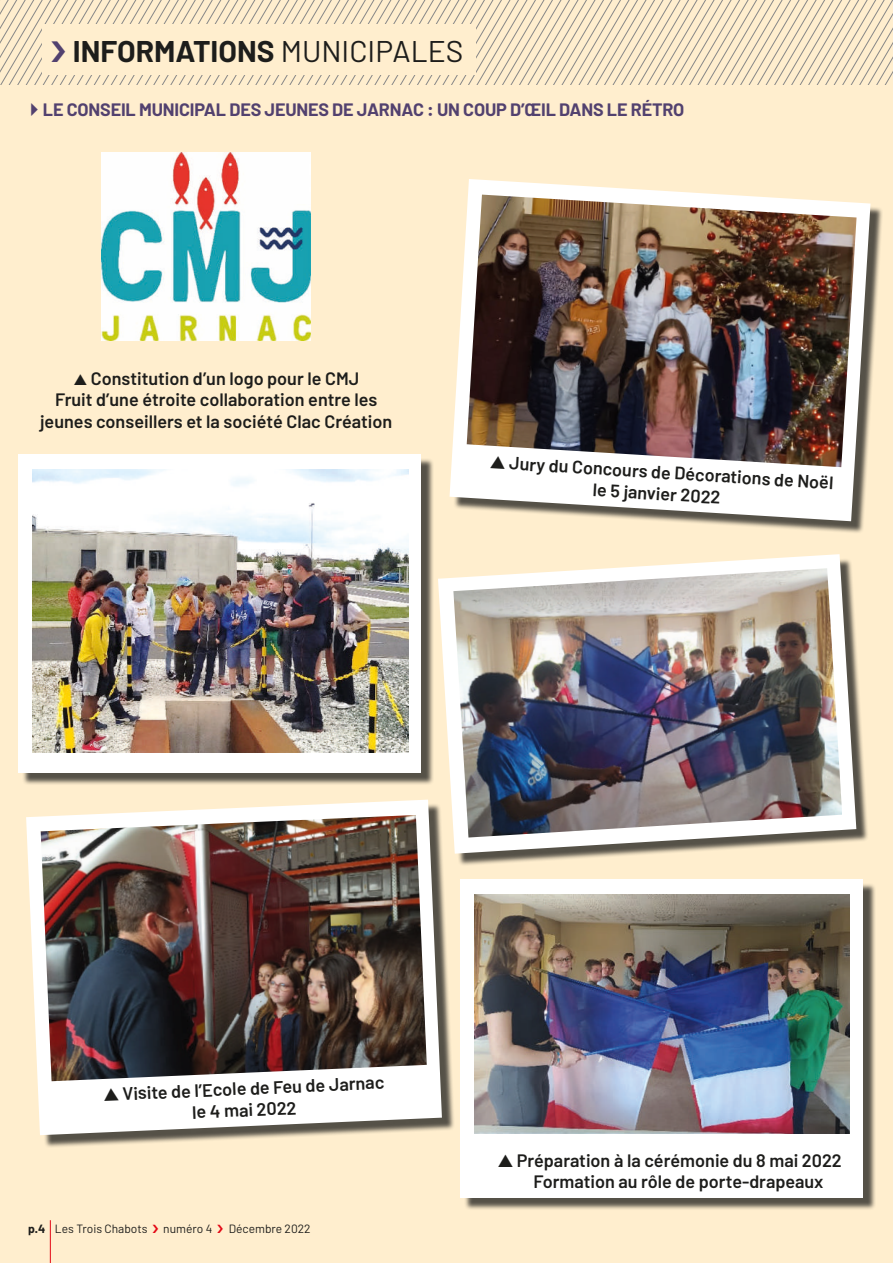
<style>
.page{position:relative;width:893px;height:1263px;background:#ffeece}
.page>*{position:absolute;margin:0;border:0;box-sizing:border-box;transform-origin:0 0}
.t1{font:700 30px "Barlow";color:#1d1d1b}
.t2{font:600 18px/21.6px "Barlow";color:#1d1d1b}
.t3{font:700 18px "Barlow";letter-spacing:-.01em;color:#52416f}
.t4{font:12px "Barlow";color:#1d1d1b}
.s1{font-weight:400}
.s2{font-weight:700}
</style>
<div class="page">
<hr style="left:50px;top:1220px;width:1px;height:43px;background:#e30614">
<div style="left:453px;top:183px;width:430px;height:351px;background:#1d1d1b;opacity:.75"></div>
<svg style="left:449px;top:179px;width:421px;height:342px;fill:#fff"></svg>
<img style="left:467px;top:195px;width:389px;height:272px">
<img style="left:101px;top:152px;width:210px;height:188px">
<div style="left:22px;top:458px;width:412px;height:327px;background:#1d1d1b;opacity:.75"></div>
<div style="left:19px;top:454px;width:402px;height:319px;background:#fff"></div>
<img style="left:33px;top:469px;width:375px;height:284px">
<div style="left:30px;top:803px;width:424px;height:345px;background:#1d1d1b;opacity:.75"></div>
<svg style="left:26px;top:800px;width:416px;height:335px;fill:#fff"></svg>
<img style="left:41px;top:815px;width:386px;height:266px">
<div style="left:442px;top:558px;width:427px;height:308px;background:#1d1d1b;opacity:.75"></div>
<svg style="left:438px;top:554px;width:418px;height:300px"></svg>
<img style="left:453px;top:568px;width:389px;height:269px">
<div style="left:464px;top:883px;width:412px;height:327px;background:#1d1d1b;opacity:.75"></div>
<div style="left:461px;top:879px;width:402px;height:319px;background:#fff"></div>
<img style="left:475px;top:894px;width:374px;height:240px">
<svg style="left:0;top:0;width:893px;height:85px"></svg>
<svg style="left:490px;top:455px;width:16px;height:14px"></svg>
<svg style="left:104px;top:1087px;width:15px;height:14px"></svg>
<h1 class="t1" style="left:73px;top:32px;width:392px">INFORMATIONS <span class="s1">MUNICIPALES</span></h1>
<p class="t3" style="left:43px;top:98px;width:643px">LE CONSEIL MUNICIPAL DES JEUNES DE JARNAC : UN COUP D’ŒIL DANS LE RÉTRO</p>
<p class="t2" style="left:91px;top:367px;width:270px">Constitution d’un logo pour le CMJ</p>
<p class="t2" style="left:55px;top:389px;width:324px">Fruit d’une étroite collaboration entre les</p>
<p class="t2" style="left:40px;top:411px;width:354px">jeunes conseillers et la société Clac Création</p>
<p class="t2" style="left:595px;top:456px;width:241px;text-indent:-85px;rotate:4deg">Jury du Concours de Décorations de Noël le 5 janvier 2022</p>
<p class="t2" style="left:191px;top:1079px;width:194px;text-indent:-69px;rotate:-2deg">Visite de l’Ecole de Feu de Jarnac le 4 mai 2022</p>
<p class="t4" style="left:28px;top:1221px;width:121px"><span class="s2">p.4</span> Les Trois Chabots</p>
<p class="t4" style="left:163px;top:1221px;width:51px">numéro 4</p>
<p class="t4" style="left:229px;top:1221px;width:84px">Décembre 2022</p>
<p class="t2" style="left:517px;top:1149px;width:327px;text-align:center">Préparation à la cérémonie du 8 mai 2022<br>Formation au rôle de porte-drapeaux</p>
</div>
